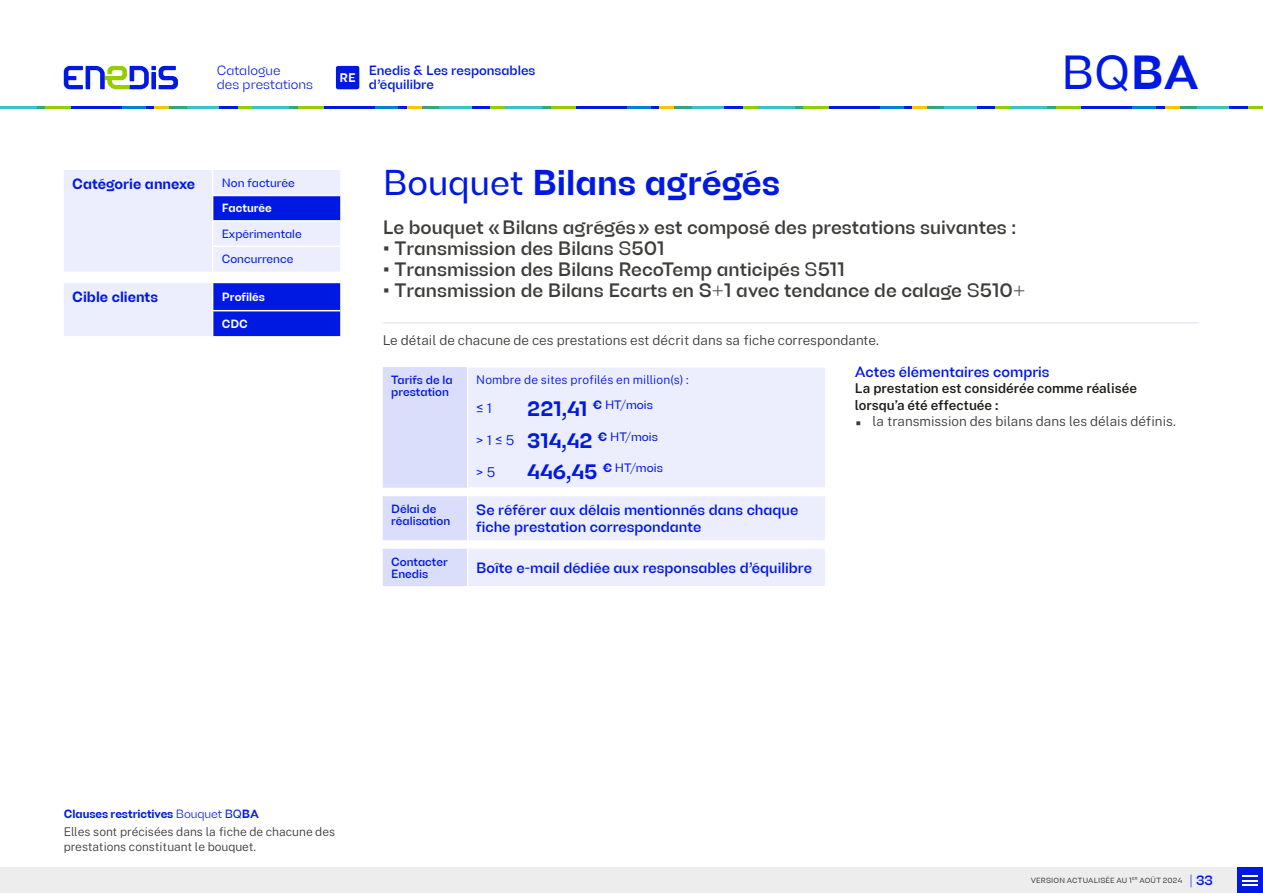
<style>
.page{position:relative;width:1263px;height:893px;background:#fff}
.page>*{position:absolute;margin:0;border:0;box-sizing:border-box;transform-origin:0 0}
.PRÉAMBULE{font:48px "Enedis";color:#0019e2}
.PRÉAMBULE-2{font:700 36px "Enedis";color:#0019e2}
.a_Description{font:500 19.5px "Enedis";color:#3c3c3b}
.t1{font:700 19.5px "Enedis";color:#fff;scale:3 1}
.description-b{font:500 15px/16.5px "Enedis";color:#0019e2}
.description-b-2{font:700 15px "Enedis";color:#0019e2}
.a_Description-2{font:300 13.5px "Public Sans";color:#3c3c3b}
.description-b-3{font:600 13.5px "Public Sans";color:#1d1d1b}
.t2{font:500 13.5px/14.1px "Enedis";color:#0019e2}
.t3{font:300 13.5px/14.1px "Enedis";color:#0019e2}
.description-b-4{font:300 13.5px "Public Sans";color:#0019e2}
.t4{font:700 12.6px "Enedis";color:#fff}
.description-b-5{font:12.3px "Enedis";color:#0019e2}
.Actes_entrée{font:300 12px/14.4px "Public Sans";color:#3c3c3b}
.description-b-6{font:500 12px/12px "Enedis";color:#0019e2}
.t5{font:12px "Enedis";color:#0019e2}
.Actes_entrée-2{font:300 12px "Public Sans";letter-spacing:.005em;color:#0019e2}
.Actes_entrée-3{font:700 12px "Enedis";letter-spacing:-.005em;color:#0019e2}
.t6{font:700 12px "Enedis";color:#fff}
.t7{font:7.5px "Enedis";letter-spacing:.025em;color:#3c3c3b}
.s1{font-weight:700}
.s2{font-weight:400}
.s3{font-weight:700;font-size:21px}
.s4{font-weight:300}
.s5{font-weight:100}
</style>
<div class="page">
<svg style="left:64px;top:66px;width:114px;height:23px"></svg>
<svg style="left:37px;top:106px;width:8px;height:3px"></svg>
<hr style="left:45px;top:106px;width:26px;height:3px;background:#94ce00">
<hr style="left:169px;top:106px;width:18px;height:3px;background:#36a57b">
<svg style="left:146px;top:106px;width:8px;height:3px"></svg>
<hr style="left:154px;top:106px;width:15px;height:3px;background:#ffc400">
<hr style="left:122px;top:106px;width:24px;height:3px;background:#0081d6">
<hr style="left:187px;top:106px;width:32px;height:3px;background:#3bc3c4">
<hr style="left:219px;top:106px;width:19px;height:3px;background:#0019e2">
<hr style="left:238px;top:106px;width:15px;height:3px;background:#94ce00">
<hr style="left:71px;top:106px;width:51px;height:3px;background:#0019e2">
<hr style="left:0;top:106px;width:37px;height:3px;background:#3bc3c4">
<svg style="left:289px;top:106px;width:9px;height:3px"></svg>
<hr style="left:298px;top:106px;width:26px;height:3px;background:#94ce00">
<hr style="left:422px;top:106px;width:17px;height:3px;background:#36a57b">
<svg style="left:398px;top:106px;width:9px;height:3px"></svg>
<hr style="left:407px;top:106px;width:15px;height:3px;background:#ffc400">
<hr style="left:374px;top:106px;width:24px;height:3px;background:#0081d6">
<hr style="left:439px;top:106px;width:33px;height:3px;background:#3bc3c4">
<hr style="left:472px;top:106px;width:18px;height:3px;background:#0019e2">
<hr style="left:490px;top:106px;width:15px;height:3px;background:#94ce00">
<hr style="left:324px;top:106px;width:50px;height:3px;background:#0019e2">
<hr style="left:253px;top:106px;width:36px;height:3px;background:#3bc3c4">
<svg style="left:542px;top:106px;width:9px;height:3px"></svg>
<hr style="left:551px;top:106px;width:25px;height:3px;background:#94ce00">
<hr style="left:674px;top:106px;width:18px;height:3px;background:#36a57b">
<svg style="left:651px;top:106px;width:8px;height:3px"></svg>
<hr style="left:659px;top:106px;width:15px;height:3px;background:#ffc400">
<hr style="left:627px;top:106px;width:24px;height:3px;background:#0081d6">
<hr style="left:692px;top:106px;width:32px;height:3px;background:#3bc3c4">
<hr style="left:724px;top:106px;width:19px;height:3px;background:#0019e2">
<hr style="left:743px;top:106px;width:15px;height:3px;background:#94ce00">
<hr style="left:576px;top:106px;width:51px;height:3px;background:#0019e2">
<hr style="left:505px;top:106px;width:37px;height:3px;background:#3bc3c4">
<svg style="left:794px;top:106px;width:9px;height:3px"></svg>
<hr style="left:803px;top:106px;width:26px;height:3px;background:#94ce00">
<hr style="left:927px;top:106px;width:18px;height:3px;background:#36a57b">
<svg style="left:903px;top:106px;width:9px;height:3px"></svg>
<hr style="left:912px;top:106px;width:15px;height:3px;background:#ffc400">
<hr style="left:880px;top:106px;width:23px;height:3px;background:#0081d6">
<hr style="left:945px;top:106px;width:32px;height:3px;background:#3bc3c4">
<hr style="left:977px;top:106px;width:18px;height:3px;background:#0019e2">
<hr style="left:995px;top:106px;width:15px;height:3px;background:#94ce00">
<hr style="left:829px;top:106px;width:51px;height:3px;background:#0019e2">
<hr style="left:758px;top:106px;width:36px;height:3px;background:#3bc3c4">
<svg style="left:1047px;top:106px;width:9px;height:3px"></svg>
<hr style="left:1056px;top:106px;width:25px;height:3px;background:#94ce00">
<hr style="left:1179px;top:106px;width:18px;height:3px;background:#36a57b">
<svg style="left:1156px;top:106px;width:9px;height:3px"></svg>
<hr style="left:1165px;top:106px;width:14px;height:3px;background:#ffc400">
<hr style="left:1132px;top:106px;width:24px;height:3px;background:#0081d6">
<hr style="left:1197px;top:106px;width:32px;height:3px;background:#3bc3c4">
<hr style="left:1229px;top:106px;width:19px;height:3px;background:#0019e2">
<hr style="left:1248px;top:106px;width:15px;height:3px;background:#94ce00">
<hr style="left:1081px;top:106px;width:51px;height:3px;background:#0019e2">
<hr style="left:1010px;top:106px;width:37px;height:3px;background:#3bc3c4">
<div style="left:0;top:867px;width:1263px;height:26px;background:#ededed"></div>
<div style="left:1237px;top:867px;width:26px;height:26px;background:#0019e2"></div>
<div style="left:336px;top:66px;width:23px;height:23px;background:#0019e2;border-radius:2px"></div>
<hr style="left:383px;top:322px;width:442px;height:1px;background:#dbdefb">
<hr style="left:825px;top:322px;width:374px;height:1px;background:#dbdefb">
<svg style="left:468px;top:368px;width:357px;height:218px;background:#edeefd"></svg>
<hr style="left:468px;top:487px;width:59px;height:1px;background:#fff">
<hr style="left:527px;top:487px;width:298px;height:1px;background:#fff">
<svg style="left:383px;top:367px;width:84px;height:219px;background:#dde0fb"></svg>
<div style="left:64px;top:170px;width:148px;height:166px;background:#ecedfd"></div>
<svg style="left:212px;top:170px;width:128px;height:166px;background:#8490f1"></svg>
<p class="t3" style="left:217px;top:63px;width:98px">Catalogue<br>des prestations</p>
<p class="t4" style="left:339px;top:70px;width:18px">RE</p>
<p class="t2" style="left:369px;top:64px;width:168px">Enedis &amp; Les responsables d’équilibre</p>
<p class="PRÉAMBULE" style="left:1061px;top:45px;width:140px">BQ<span class="s1">BA</span></p>
<p class="description-b-2" style="left:72px;top:175px;width:124px">Catégorie annexe</p>
<p class="t5" style="left:222px;top:176px;width:74px">Non facturée</p>
<p class="t6" style="left:222px;top:201px;width:52px">Facturée</p>
<p class="t5" style="left:222px;top:227px;width:81px">Expérimentale</p>
<p class="t5" style="left:222px;top:252px;width:73px">Concurrence</p>
<p class="description-b-2" style="left:72px;top:288px;width:87px">Cible clients</p>
<p class="t6" style="left:222px;top:290px;width:45px">Profilés</p>
<p class="t6" style="left:222px;top:317px;width:28px">CDC</p>
<p class="PRÉAMBULE-2" style="left:383px;top:162px;width:399px"><span class="s2">Bouquet</span> Bilans agrégés</p>
<p class="a_Description" style="left:383px;top:216px;width:635px">Le bouquet «Bilans agrégés» est composé des prestations suivantes :</p>
<p class="a_Description" style="left:383px;top:237px;width:283px">• Transmission des Bilans <span class="s2">S</span>501</p>
<p class="a_Description" style="left:383px;top:258px;width:464px">• Transmission des Bilans RecoTemp anticipés <span class="s2">S</span>511</p>
<p class="a_Description" style="left:383px;top:279px;width:644px">• Transmission de Bilans Ecarts en S+1 avec tendance de calage <span class="s2">S</span>510+</p>
<p class="a_Description-2" style="left:383px;top:331px;width:498px">Le détail de chacune de ces prestations est décrit dans sa fiche correspondante.</p>
<p class="description-b-6" style="left:391px;top:374px;width:63px">Tarifs de la</p>
<p class="description-b-6" style="left:391px;top:386px;width:59px">prestation</p>
<p class="description-b" style="left:855px;top:364px;width:196px">Actes élémentaires compris</p>
<p class="description-b-3" style="left:855px;top:379px;width:284px">La prestation est considérée comme réalisée</p>
<p class="description-b-3" style="left:855px;top:395px;width:145px">lorsqu’a été effectuée :</p>
<p class="a_Description-2" style="left:855px;top:411px;width:323px">◾◾ la transmission des bilans dans les délais définis.</p>
<p class="Actes_entrée-2" style="left:476px;top:371px;width:214px">Nombre de sites profilés en million(s) :</p>
<p class="description-b-4" style="left:476px;top:399px;width:17px">≤ 1</p>
<p class="description-b-5" style="left:527px;top:398px;width:127px"><span class="s3">221,41</span> <span class="s1">€</span> HT/mois</p>
<p class="description-b-4" style="left:476px;top:430px;width:40px">&gt; 1 ≤ 5</p>
<p class="description-b-5" style="left:527px;top:429px;width:132px"><span class="s3">314,42</span> <span class="s1">€</span> HT/mois</p>
<p class="description-b-4" style="left:476px;top:462px;width:20px">&gt; 5</p>
<p class="description-b-5" style="left:527px;top:461px;width:137px"><span class="s3">446,45</span> <span class="s1">€</span> HT/mois</p>
<p class="description-b-6" style="left:391px;top:503px;width:61px">Délai de réalisation</p>
<p class="description-b" style="left:476px;top:502px;width:324px">Se référer aux délais mentionnés dans chaque fiche prestation correspondante</p>
<p class="description-b-6" style="left:391px;top:555px;width:58px">Contacter</p>
<p class="description-b-6" style="left:391px;top:567px;width:38px">Enedis</p>
<p class="description-b" style="left:476px;top:559px;width:337px">Boîte e-mail dédiée aux responsables d’équilibre</p>
<p class="Actes_entrée-3" style="left:64px;top:806px;width:197px">Clauses restrictives <span class="s4">Bouquet</span> <span class="s2">BQ</span>BA</p>
<p class="Actes_entrée" style="left:64px;top:824px;width:273px">Elles sont précisées dans la fiche de chacune des prestations constituant le bouquet.</p>
<p class="t2" style="left:1189px;top:873px;width:25px"><span class="s5">|</span> 33</p>
<p class="t7" style="left:1031px;top:876px;width:153px">VERSION ACTUALISÉE AU 1<sup>ER</sup> AOÛT 2024</p>
<p class="t1" style="left:1240px;top:869px;width:9px">---</p>
</div>
